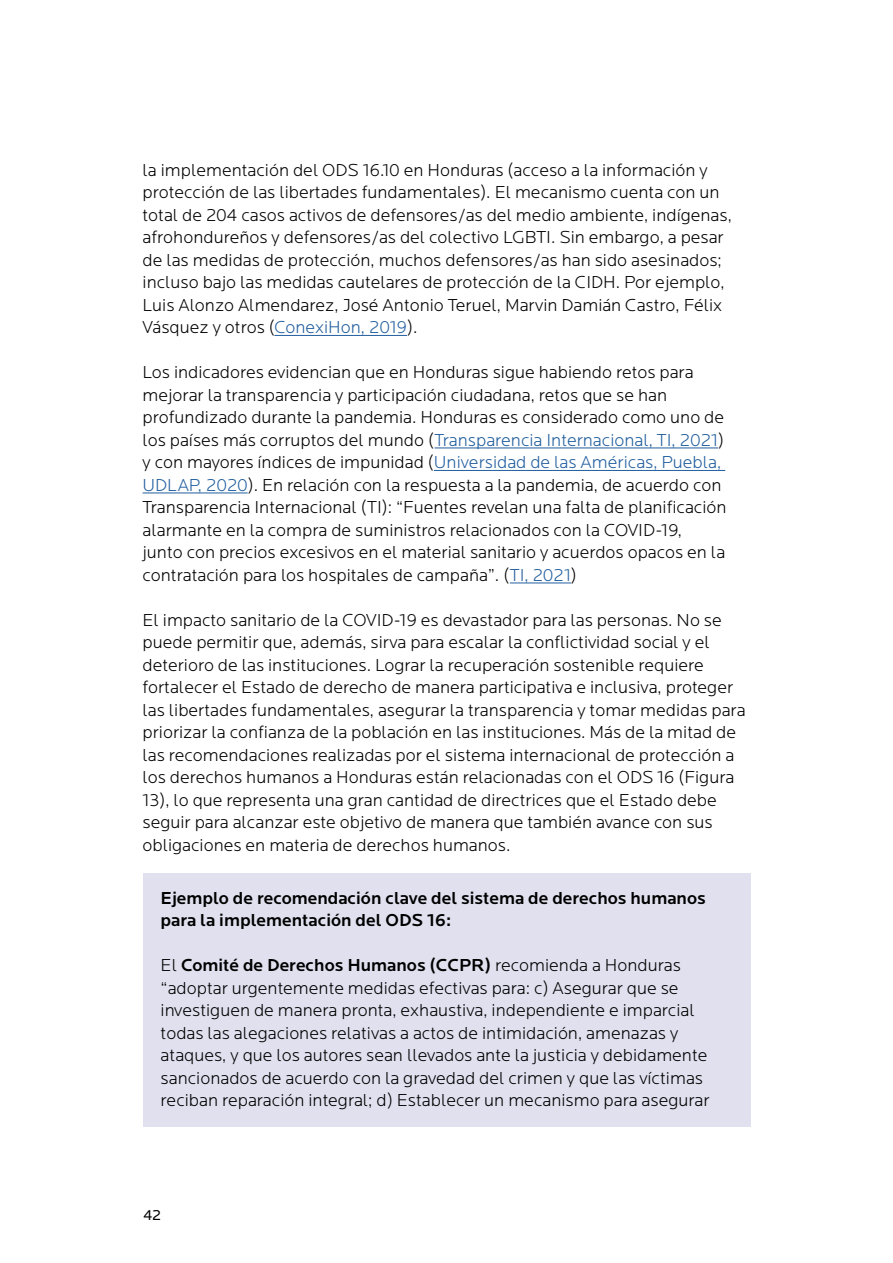
<style>
.page{position:relative;width:893px;height:1263px;background:#fff}
.page>*{position:absolute;margin:0;border:0;box-sizing:border-box;transform-origin:0 0}
.Box_Honduras{font:300 18px/22.5px "Locator";color:#000}
.Box_Honduras-2{font:500 18px/22.5px "Locator";color:#000}
.t1{font:15px "Locator";color:#000}
.s1{color:#215e9e}
.s2{font-weight:500}
</style>
<div class="page">
<hr style="left:274px;top:335px;width:133px;height:1px;background:#215e9e">
<hr style="left:435px;top:448px;width:283px;height:1px;background:#215e9e">
<hr style="left:434px;top:470px;width:291px;height:1px;background:#215e9e">
<hr style="left:143px;top:493px;width:105px;height:1px;background:#215e9e">
<hr style="left:510px;top:583px;width:61px;height:1px;background:#215e9e">
<div style="left:144px;top:873px;width:607px;height:253px;background:#e1e0ef"></div>
<p class="Box_Honduras" style="left:143px;top:159px;width:591px">la implementación del ODS 16.10 en Honduras (acceso a la información y protección de las libertades fundamentales). El mecanismo cuenta con un total de 204 casos activos de defensores/as del medio ambiente, indígenas, afrohondureños y defensores/as del colectivo LGBTI. Sin embargo, a pesar de las medidas de protección, muchos defensores/as han sido asesinados; incluso bajo las medidas cautelares de protección de la CIDH. Por ejemplo, Luis Alonzo Almendarez, José Antonio Teruel, Marvin Damián Castro, Félix Vásquez y otros (<span class="s1">ConexiHon, 2019</span>).</p>
<p class="Box_Honduras" style="left:143px;top:361px;width:586px">Los indicadores evidencian que en Honduras sigue habiendo retos para mejorar la transparencia y participación ciudadana, retos que se han profundizado durante la pandemia. Honduras es considerado como uno de los países más corruptos del mundo (<span class="s1">Transparencia Internacional, TI, 2021</span>) y con mayores índices de impunidad (<span class="s1">Universidad de las Américas, Puebla, UDLAP, 2020</span>). En relación con la respuesta a la pandemia, de acuerdo con Transparencia Internacional (TI): “Fuentes revelan una falta de planificación alarmante en la compra de suministros relacionados con la COVID-19, junto con precios excesivos en el material sanitario y acuerdos opacos en la contratación para los hospitales de campaña”. (<span class="s1">TI, 2021</span>)</p>
<p class="Box_Honduras" style="left:143px;top:609px;width:604px">El impacto sanitario de la COVID-19 es devastador para las personas. No se puede permitir que, además, sirva para escalar la conflictividad social y el deterioro de las instituciones. Lograr la recuperación sostenible requiere fortalecer el Estado de derecho de manera participativa e inclusiva, proteger las libertades fundamentales, asegurar la transparencia y tomar medidas para priorizar la confianza de la población en las instituciones. Más de la mitad de las recomendaciones realizadas por el sistema internacional de protección a los derechos humanos a Honduras están relacionadas con el ODS 16 (Figura 13), lo que representa una gran cantidad de directrices que el Estado debe seguir para alcanzar este objetivo de manera que también avance con sus obligaciones en materia de derechos humanos.</p>
<p class="Box_Honduras-2" style="left:161px;top:887px;width:547px">Ejemplo de recomendación clave del sistema de derechos humanos para la implementación del ODS 16:</p>
<p class="Box_Honduras" style="left:161px;top:954px;width:550px">El <span class="s2">Comité de Derechos Humanos (CCPR)</span> recomienda a Honduras “adoptar urgentemente medidas efectivas para: c) Asegurar que se investiguen de manera pronta, exhaustiva, independiente e imparcial todas las alegaciones relativas a actos de intimidación, amenazas y ataques, y que los autores sean llevados ante la justicia y debidamente sancionados de acuerdo con la gravedad del crimen y que las víctimas reciban reparación integral; d) Establecer un mecanismo para asegurar</p>
<p class="t1" style="left:143px;top:1207px;width:19px">42</p>
</div>
